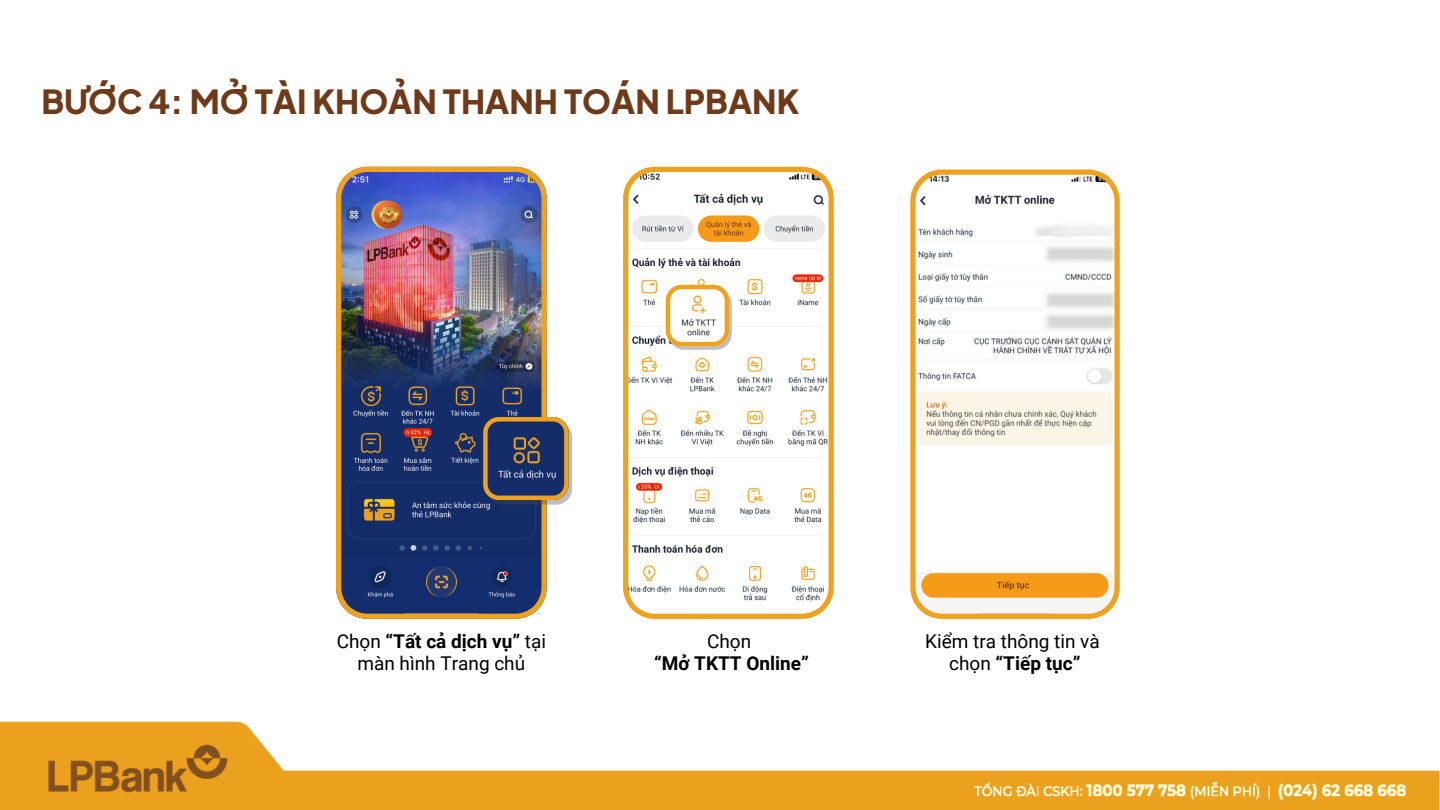
<style>
.page{position:relative;width:1440px;height:810px;background:#fff}
.page>*{position:absolute;margin:0;border:0;box-sizing:border-box;transform-origin:0 0}
.t1{font:800 33px "Plus Jakarta Sans";color:#6e3a1a}
.t2{font:19px/21.8px "Roboto";color:#000;text-align:center}
.t3{font:700 19px "Roboto";color:#000}
.s1{font-weight:700}
.s2{font-weight:400}
</style>
<div class="page">
<img style="left:0;top:721px;width:1440px;height:89px">
<img style="left:336px;top:167px;width:211px;height:452px">
<svg style="left:483px;top:417px;width:89px;height:88px;background:#505262"></svg>
<svg style="left:623px;top:167px;width:211px;height:452px"></svg>
<svg style="left:668px;top:288px;width:64px;height:62px"></svg>
<svg style="left:666px;top:285px;width:63px;height:61px"></svg>
<svg style="left:910px;top:170px;width:210px;height:449px"></svg>
<p class="t1" style="left:41px;top:79px;width:759px">BƯỚC 4: MỞ TÀI KHOẢN THANH TOÁN LPBANK</p>
<p class="t2" style="left:337px;top:631px;width:211px">Chọn <span class="s1">“Tất cả dịch vụ”</span> tại màn hình Trang chủ</p>
<p class="t2" style="left:707px;top:631px;width:46px">Chọn</p>
<p class="t3" style="left:654px;top:653px;width:156px">“Mở TKTT Online”</p>
<p class="t2" style="left:925px;top:631px;width:176px">Kiểm tra thông tin và</p>
<p class="t3" style="left:949px;top:653px;width:133px"><span class="s2">chọn</span> “Tiếp tục”</p>
</div>
